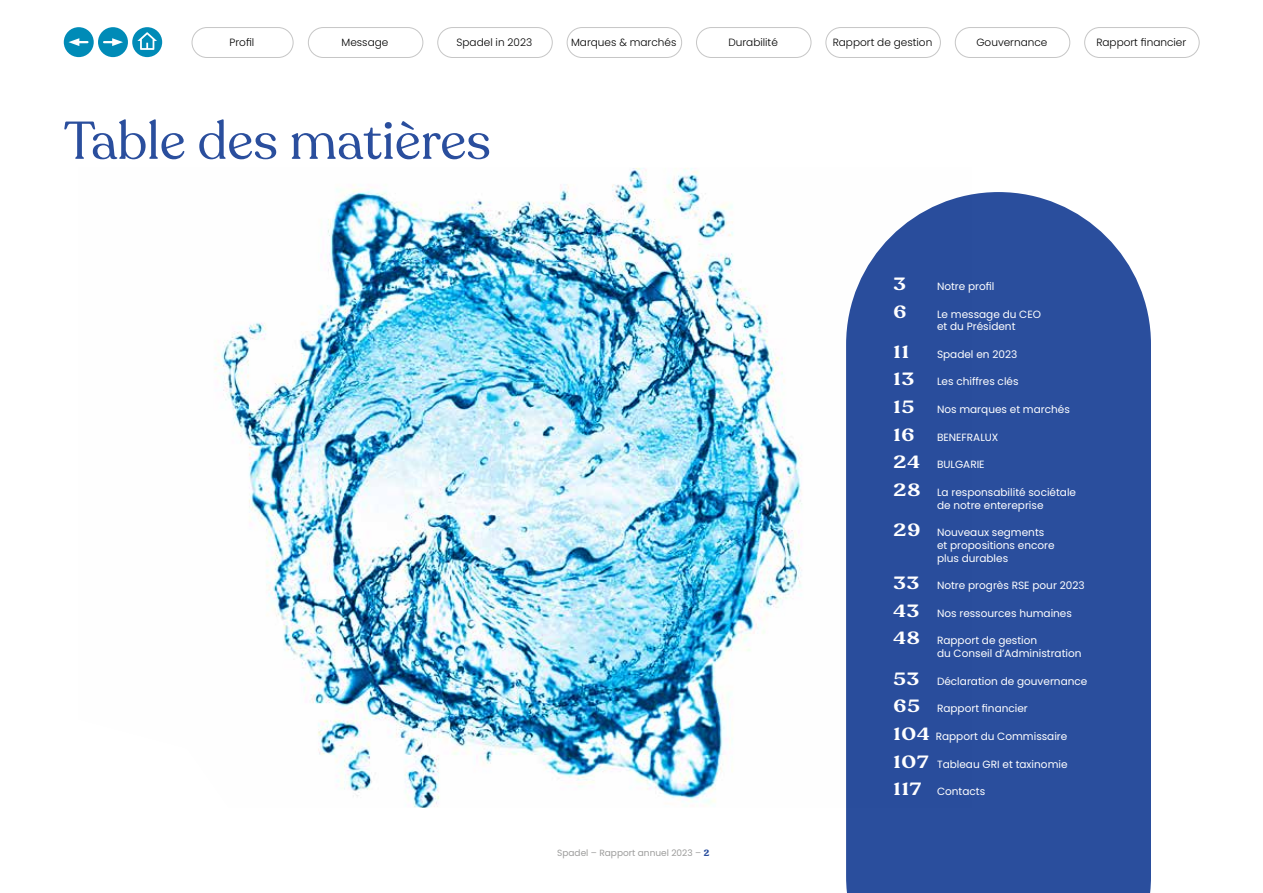
<style>
.page{position:relative;width:1263px;height:893px;background:#fff}
.page>*{position:absolute;margin:0;border:0;box-sizing:border-box;transform-origin:0 0}
.t1{font:52.5px "Recoleta";color:#2a4e9d}
.t2{font:600 17.55px "Recoleta";letter-spacing:.04em;color:#fff;scale:1.22 1}
.t3{font:10.5px/12.6px "Poppins";color:#fff}
.t4{font:300 10.5px "Poppins";color:#000}
.t5{font:9px "Poppins";color:#9d9d9c}
.s1{font-family:"Recoleta";font-weight:700;color:#2a4e9d}
.s2{font-family:"Recoleta";font-weight:600;font-size:17.55px}
</style>
<div class="page">
<img style="left:214px;top:168px;width:588px;height:640px">
<div style="left:846px;top:192px;width:305px;height:701px;background:#2a4e9d"></div>
<div style="left:192px;top:27px;width:101px;height:31px;border:1px solid #c6c6c6;border-radius:15px"></div>
<div style="left:567px;top:27px;width:115px;height:31px;border:1px solid #c6c6c6;border-radius:15px"></div>
<div style="left:437px;top:27px;width:116px;height:31px;border:1px solid #c6c6c6;border-radius:15px"></div>
<div style="left:825px;top:27px;width:116px;height:31px;border:1px solid #c6c6c6;border-radius:15px"></div>
<div style="left:1084px;top:27px;width:115px;height:31px;border:1px solid #c6c6c6;border-radius:15px"></div>
<div style="left:308px;top:27px;width:115px;height:31px;border:1px solid #c6c6c6;border-radius:15px"></div>
<div style="left:696px;top:27px;width:115px;height:31px;border:1px solid #c6c6c6;border-radius:15px"></div>
<div style="left:955px;top:27px;width:115px;height:31px;border:1px solid #c6c6c6;border-radius:15px"></div>
<div style="left:132px;top:27px;width:30px;height:30px;background:#008bb7;border-radius:50%"></div>
<div style="left:98px;top:27px;width:30px;height:30px;background:#008bb7;border-radius:50%"></div>
<div style="left:64px;top:27px;width:30px;height:30px;background:#008bb7;border-radius:50%"></div>
<svg style="left:137px;top:32px;width:20px;height:18px"></svg>
<svg style="left:104px;top:38px;width:19px;height:8px"></svg>
<svg style="left:69px;top:38px;width:18px;height:8px"></svg>
<p class="t4" style="left:230px;top:36px;width:26px">Profil</p>
<p class="t4" style="left:342px;top:36px;width:48px">Message</p>
<p class="t4" style="left:457px;top:36px;width:77px">Spadel in 2023</p>
<p class="t4" style="left:571px;top:36px;width:107px">Marques &amp; marchés</p>
<p class="t4" style="left:728px;top:36px;width:51px">Durabilité</p>
<p class="t4" style="left:833px;top:36px;width:101px">Rapport de gestion</p>
<p class="t4" style="left:976px;top:36px;width:73px">Gouvernance</p>
<p class="t4" style="left:1096px;top:36px;width:91px">Rapport financier</p>
<h1 class="t1" style="left:64px;top:108px;width:428px">Table des matières</h1>
<p class="t5" style="left:557px;top:847px;width:154px">Spadel – Rapport annuel 2023 – <span class="s1">2</span></p>
<h2 class="t2" style="left:893px;top:273px;width:12px">3</h2>
<p class="t3" style="left:937px;top:280px;width:59px">Notre profil</p>
<h2 class="t2" style="left:893px;top:300px;width:12px">6</h2>
<p class="t3" style="left:937px;top:308px;width:106px">Le message du CEO et du Président</p>
<h2 class="t2" style="left:893px;top:341px;width:14px">11</h2>
<p class="t3" style="left:937px;top:348px;width:82px">Spadel en 2023</p>
<h2 class="t2" style="left:893px;top:368px;width:18px">13</h2>
<p class="t3" style="left:937px;top:375px;width:83px">Les chiffres clés</p>
<h2 class="t2" style="left:893px;top:396px;width:18px">15</h2>
<p class="t3" style="left:937px;top:403px;width:134px">Nos marques et marchés</p>
<h2 class="t2" style="left:893px;top:424px;width:19px">16</h2>
<p class="t3" style="left:937px;top:431px;width:63px">BENEFRALUX</p>
<p class="t3" style="left:893px;top:458px;width:93px"><span class="s2">24</span> BULGARIE</p>
<p class="t3" style="left:937px;top:486px;width:141px;text-indent:-43px"><span class="s2">28</span> La responsabilité sociétale de notre entereprise</p>
<p class="t3" style="left:937px;top:526px;width:119px;text-indent:-44px"><span class="s2">29</span> Nouveaux segments et propositions encore plus durables</p>
<p class="t3" style="left:893px;top:579px;width:193px"><span class="s2">33</span> Notre progrès RSE pour 2023</p>
<p class="t3" style="left:893px;top:607px;width:180px"><span class="s2">43</span> Nos ressources humaines</p>
<p class="t3" style="left:937px;top:634px;width:146px;text-indent:-43px"><span class="s2">48</span> Rapport de gestion<br>du Conseil d’Administration</p>
<h2 class="t2" style="left:893px;top:668px;width:23px">53</h2>
<p class="t3" style="left:937px;top:675px;width:152px">Déclaration de gouvernance</p>
<h2 class="t2" style="left:893px;top:695px;width:23px">65</h2>
<p class="t3" style="left:937px;top:702px;width:92px">Rapport financier</p>
<p class="t3" style="left:893px;top:730px;width:175px"><span class="s2">104</span> Rapport du Commissaire</p>
<p class="t3" style="left:893px;top:758px;width:176px"><span class="s2">107</span> Tableau GRI et taxinomie</p>
<p class="t3" style="left:893px;top:785px;width:93px"><span class="s2">117</span> Contacts</p>
</div>
